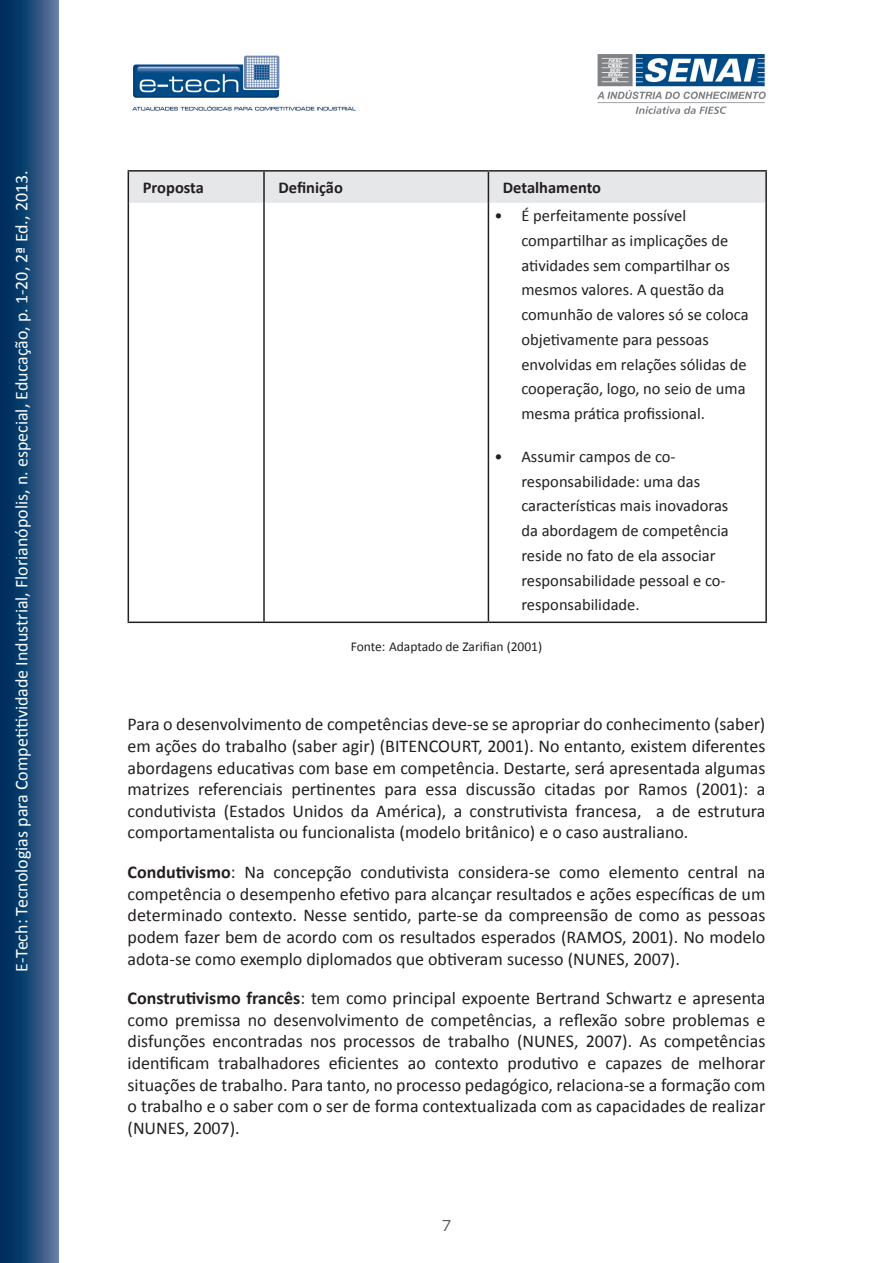
<style>
.page{position:relative;width:893px;height:1263px;background:#fff}
.page>*{position:absolute;margin:0;border:0;box-sizing:border-box;transform-origin:0 0}
.t1{font:18px/21.6px "Calibri";color:#231f20;text-align:justify}
.t2{font:18px "Calibri";color:#fff}
.t3{font:16.5px/24.8px "Calibri";color:#231f20}
.corpo_tabela{font:700 16.5px "Calibri";color:#231f20}
.t4{font:15px "Square 721 BT";color:#57585a}
.t5{font:13.5px "Calibri";color:#231f20}
.s1{font-weight:700}
</style>
<div class="page">
<svg style="left:0;top:0;width:58px;height:1263px;background:#214b78"></svg>
<img style="left:132px;top:55px;width:224px;height:56px">
<img style="left:597px;top:55px;width:168px;height:59px">
<div style="left:129px;top:172px;width:636px;height:31px;background:#e6e7e9"></div>
<hr style="left:128px;top:170px;width:136px;height:2px;background:#231f20">
<hr style="left:128px;top:172px;width:1px;height:31px;background:#231f20">
<hr style="left:264px;top:170px;width:224px;height:2px;background:#231f20">
<hr style="left:263px;top:172px;width:2px;height:31px;background:#231f20">
<hr style="left:488px;top:170px;width:279px;height:2px;background:#231f20">
<hr style="left:488px;top:172px;width:1px;height:31px;background:#231f20">
<hr style="left:765px;top:172px;width:2px;height:31px;background:#231f20">
<hr style="left:128px;top:203px;width:1px;height:418px;background:#231f20">
<hr style="left:263px;top:203px;width:2px;height:418px;background:#231f20">
<hr style="left:488px;top:203px;width:1px;height:418px;background:#231f20">
<hr style="left:765px;top:203px;width:2px;height:418px;background:#231f20">
<hr style="left:128px;top:621px;width:136px;height:2px;background:#231f20">
<hr style="left:264px;top:621px;width:224px;height:2px;background:#231f20">
<hr style="left:488px;top:621px;width:279px;height:2px;background:#231f20">
<p class="t2" style="left:10px;top:972px;width:803px;rotate:-90deg">E-Tech: Tecnologias para Competitividade Industrial, Florianópolis, n. especial, Educação, p. 1-20, 2ª Ed., 2013.</p>
<p class="corpo_tabela" style="left:143px;top:177px;width:63px">Proposta</p>
<p class="corpo_tabela" style="left:278px;top:177px;width:66px">Definição</p>
<p class="corpo_tabela" style="left:503px;top:177px;width:100px">Detalhamento</p>
<p class="t3" style="left:521px;top:203px;width:229px;text-indent:-27px">• É perfeitamente possível compartilhar as implicações de atividades sem compartilhar os mesmos valores. A questão da comunhão de valores só se coloca objetivamente para pessoas envolvidas em relações sólidas de cooperação, logo, no seio de uma mesma prática profissional.</p>
<p class="t3" style="left:521px;top:444px;width:209px;text-indent:-27px">• Assumir campos de co&shy;responsabilidade: uma das características mais inovadoras da abordagem de competência reside no fato de ela associar responsabilidade pessoal e co&shy;responsabilidade.</p>
<p class="t5" style="left:351px;top:638px;width:193px">Fonte: Adaptado de Zarifian (2001)</p>
<p class="t1" style="left:128px;top:714px;width:639px">Para o desenvolvimento de competências deve-se se apropriar do conhecimento (saber) em ações do trabalho (saber agir) (BITENCOURT, 2001). No entanto, existem diferentes abordagens educativas com base em competência. Destarte, será apresentada algumas matrizes referenciais pertinentes para essa discussão citadas por Ramos (2001): a condutivista (Estados Unidos da América), a construtivista francesa, a de estrutura comportamentalista ou funcionalista (modelo britânico) e o caso australiano.</p>
<p class="t1" style="left:128px;top:861px;width:639px"><span class="s1">Condutivismo</span>: Na concepção condutivista considera-se como elemento central na competência o desempenho efetivo para alcançar resultados e ações específicas de um determinado contexto. Nesse sentido, parte-se da compreensão de como as pessoas podem fazer bem de acordo com os resultados esperados (RAMOS, 2001). No modelo adota-se como exemplo diplomados que obtiveram sucesso (NUNES, 2007).</p>
<p class="t1" style="left:128px;top:987px;width:639px"><span class="s1">Construtivismo francês</span>: tem como principal expoente Bertrand Schwartz e apresenta como premissa no desenvolvimento de competências, a reflexão sobre problemas e disfunções encontradas nos processos de trabalho (NUNES, 2007). As competências identificam trabalhadores eficientes ao contexto produtivo e capazes de melhorar situações de trabalho. Para tanto, no processo pedagógico, relaciona-se a formação com o trabalho e o saber com o ser de forma contextualizada com as capacidades de realizar (NUNES, 2007).</p>
<p class="t4" style="left:441px;top:1216px;width:12px">7</p>
</div>
